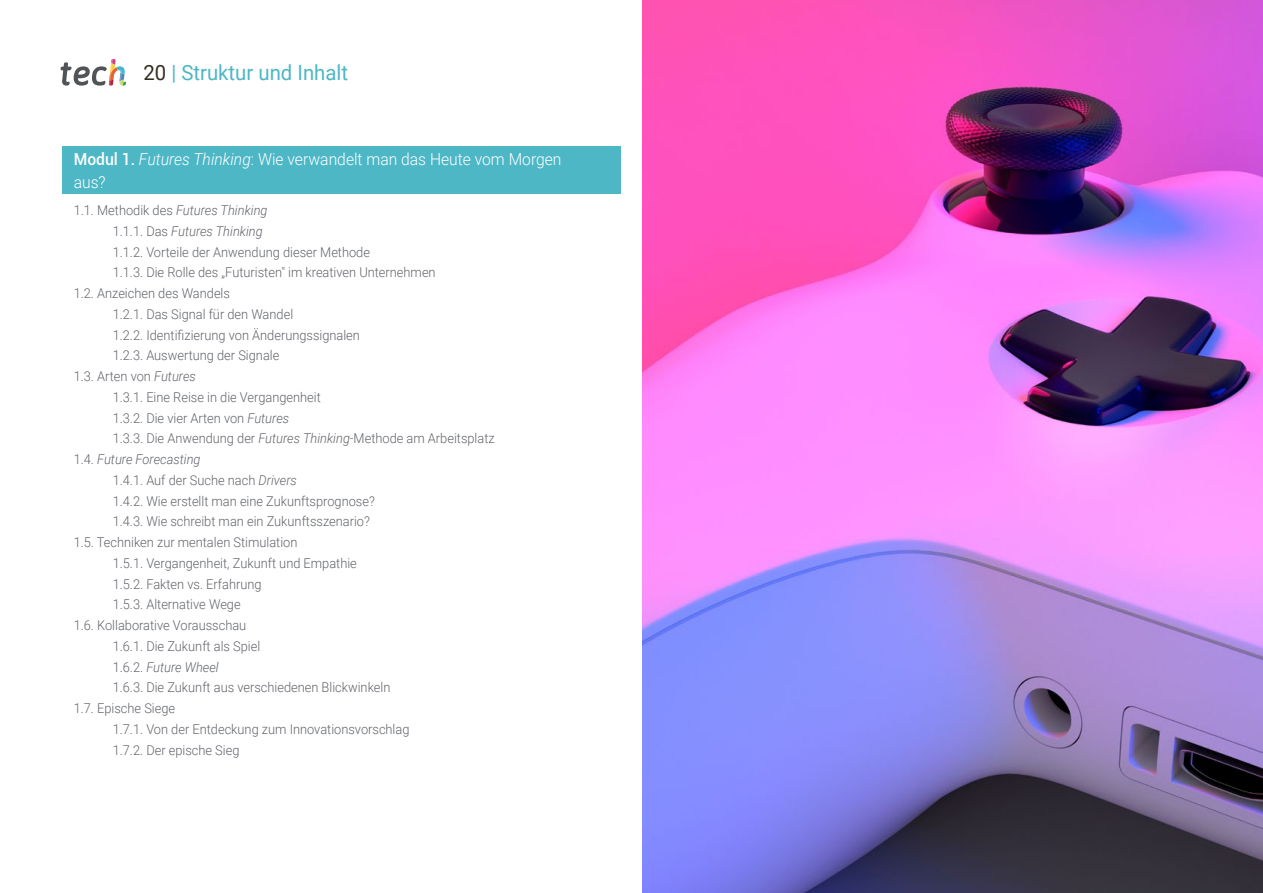
<style>
.page{position:relative;width:1263px;height:893px;background:#fff}
.page>*{position:absolute;margin:0;border:0;box-sizing:border-box;transform-origin:0 0}
.t1{font:21px "Roboto";color:#4db7c5}
.t2{font:300 16.5px/22.5px "Roboto";color:#fff;scale:.95 1}
.t3{font:300 13.5px "Roboto";color:#61646a;scale:.95 1}
.t4{font:italic 300 13.5px "Roboto";color:#61646a;scale:.95 1}
.s1{color:#312e20}
.s2{font-weight:500}
.s3{font-style:italic}
.s4{font-style:normal}
</style>
<div class="page">
<img style="left:642px;top:0;width:621px;height:893px">
<div style="left:63px;top:147px;width:558px;height:47px;background:#4db7c5"></div>
<svg style="left:61px;top:59px;width:65px;height:27px"></svg>
<h1 class="t1" style="left:144px;top:57px;width:206px"><span class="s1">20</span> | Struktur und Inhalt</h1>
<p class="t2" style="left:74px;top:148px;width:515px"><span class="s2">Modul 1.</span> <span class="s3">Futures Thinking</span>: Wie verwandelt man das Heute vom Morgen aus?</p>
<p class="t3" style="left:74px;top:201px;width:206px">1.1. Methodik des <span class="s3">Futures Thinking</span></p>
<p class="t4" style="left:113px;top:222px;width:159px"><span class="s4">1.1.1. Das</span> Futures Thinking</p>
<p class="t3" style="left:113px;top:242px;width:272px">1.1.2. Vorteile der Anwendung dieser Methode</p>
<p class="t3" style="left:113px;top:263px;width:341px">1.1.3. Die Rolle des „Futuristen" im kreativen Unternehmen</p>
<p class="t3" style="left:74px;top:284px;width:166px">1.2. Anzeichen des Wandels</p>
<p class="t3" style="left:113px;top:305px;width:191px">1.2.1. Das Signal für den Wandel</p>
<p class="t3" style="left:113px;top:325px;width:262px">1.2.2. Identifizierung von Änderungssignalen</p>
<p class="t3" style="left:113px;top:346px;width:177px">1.2.3. Auswertung der Signale</p>
<p class="t3" style="left:74px;top:367px;width:130px">1.3. Arten von <span class="s3">Futures</span></p>
<p class="t3" style="left:113px;top:388px;width:221px">1.3.1. Eine Reise in die Vergangenheit</p>
<p class="t3" style="left:113px;top:408px;width:187px">1.3.2. Die vier Arten von <span class="s3">Futures</span></p>
<p class="t3" style="left:113px;top:429px;width:404px">1.3.3. Die Anwendung der <span class="s3">Futures Thinking</span>-Methode am Arbeitsplatz</p>
<p class="t4" style="left:74px;top:450px;width:135px"><span class="s4">1.4.</span> Future Forecasting</p>
<p class="t3" style="left:113px;top:471px;width:195px">1.4.1. Auf der Suche nach <span class="s3">Drivers</span></p>
<p class="t3" style="left:113px;top:491px;width:277px">1.4.2. Wie erstellt man eine Zukunftsprognose?</p>
<p class="t3" style="left:113px;top:512px;width:272px">1.4.3. Wie schreibt man ein Zukunftsszenario?</p>
<p class="t3" style="left:74px;top:533px;width:237px">1.5. Techniken zur mentalen Stimulation</p>
<p class="t3" style="left:113px;top:554px;width:259px">1.5.1. Vergangenheit, Zukunft und Empathie</p>
<p class="t3" style="left:113px;top:574px;width:158px">1.5.2. Fakten vs. Erfahrung</p>
<p class="t3" style="left:113px;top:595px;width:136px">1.5.3. Alternative Wege</p>
<p class="t3" style="left:74px;top:616px;width:183px">1.6. Kollaborative Vorausschau</p>
<p class="t3" style="left:113px;top:637px;width:157px">1.6.1. Die Zukunft als Spiel</p>
<p class="t4" style="left:113px;top:657px;width:113px"><span class="s4">1.6.2.</span> Future Wheel</p>
<p class="t3" style="left:113px;top:678px;width:294px">1.6.3. Die Zukunft aus verschiedenen Blickwinkeln</p>
<p class="t3" style="left:74px;top:699px;width:108px">1.7. Epische Siege</p>
<p class="t3" style="left:113px;top:720px;width:314px">1.7.1. Von der Entdeckung zum Innovationsvorschlag</p>
<p class="t3" style="left:113px;top:740px;width:135px">1.7.2. Der epische Sieg</p>
</div>
